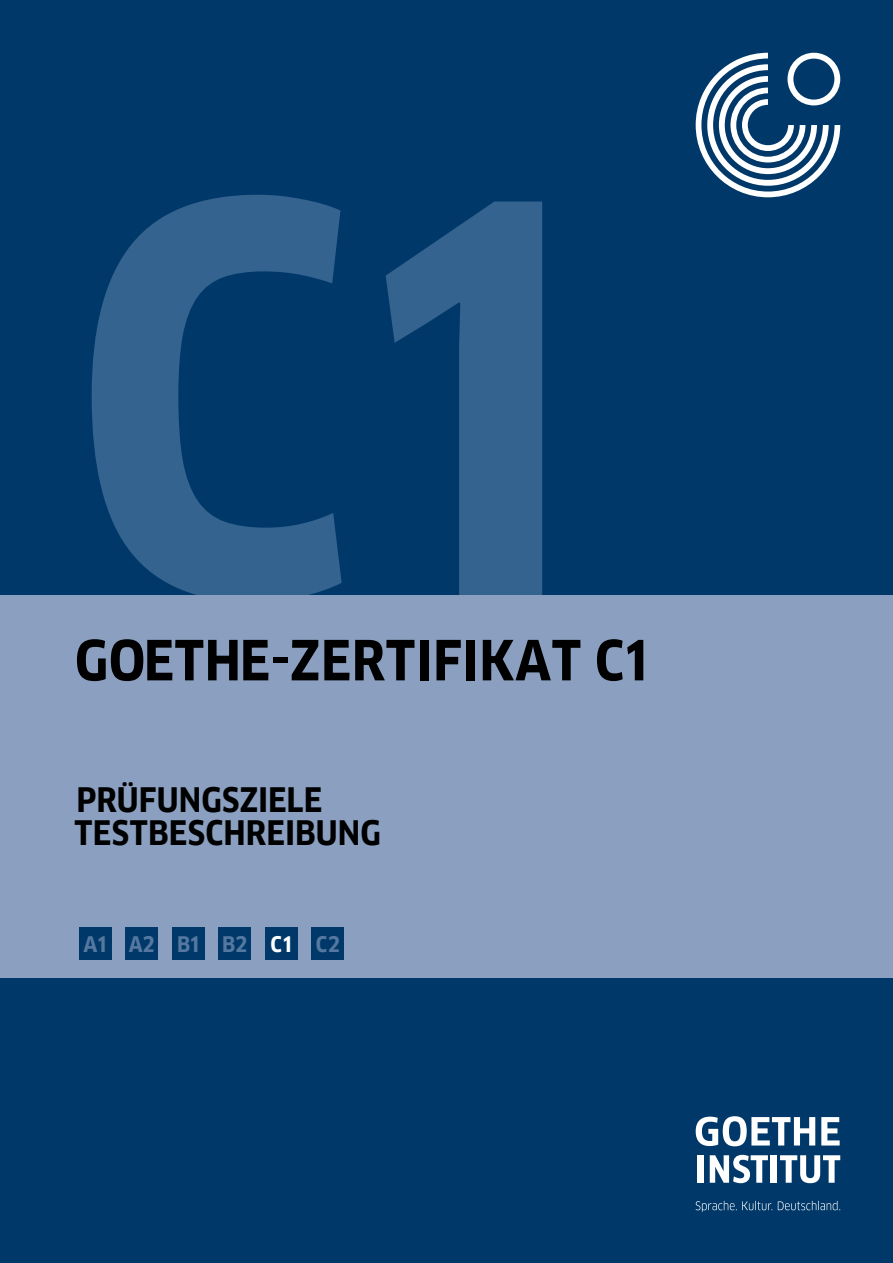
<style>
.page{position:relative;width:893px;height:1263px;background:#003969}
.page>*{position:absolute;margin:0;border:0;box-sizing:border-box;transform-origin:0 0}
.t1{font:700 525px "Goethe FF Clan";color:#35638f}
.t2{font:700 54px "Goethe FF Clan";letter-spacing:.01em;color:#000}
.t3{font:700 33px/33px "Goethe FF Clan";letter-spacing:.005em;color:#000}
.t4{font:700 21px "Goethe FF Clan";color:#5578a1}
.s1{color:#fff}
</style>
<div class="page">
<svg style="left:696px;top:53px;width:144px;height:144px"></svg>
<svg style="left:696px;top:1116px;width:119px;height:30px"></svg>
<svg style="left:821px;top:1117px;width:19px;height:28px"></svg>
<div style="left:698px;top:1155px;width:6px;height:28px;background:#fff"></div>
<svg style="left:710px;top:1155px;width:58px;height:28px"></svg>
<div style="left:771px;top:1155px;width:6px;height:28px;background:#fff"></div>
<svg style="left:780px;top:1155px;width:60px;height:28px"></svg>
<svg style="left:696px;top:1201px;width:144px;height:11px"></svg>
<div style="left:0;top:595px;width:893px;height:383px;background:#8ba0c0"></div>
<div style="left:79px;top:927px;width:32px;height:33px;background:#003969"></div>
<div style="left:125px;top:927px;width:33px;height:33px;background:#003969"></div>
<div style="left:172px;top:927px;width:33px;height:33px;background:#003969"></div>
<div style="left:218px;top:927px;width:33px;height:33px;background:#003969"></div>
<div style="left:265px;top:927px;width:33px;height:33px;background:#003969"></div>
<div style="left:311px;top:927px;width:33px;height:33px;background:#003969"></div>
<h1 class="t1" style="left:71px;top:98px;width:516px">C1</h1>
<h2 class="t2" style="left:75px;top:629px;width:574px">GOETHE-ZERTIFIKAT C1</h2>
<p class="t3" style="left:75px;top:784px;width:308px">PRÜFUNGSZIELE<br>TESTBESCHREIBUNG</p>
<p class="t4" style="left:84px;top:932px;width:258px">A1 A2 B1 B2 <span class="s1">C1</span> C2</p>
</div>
